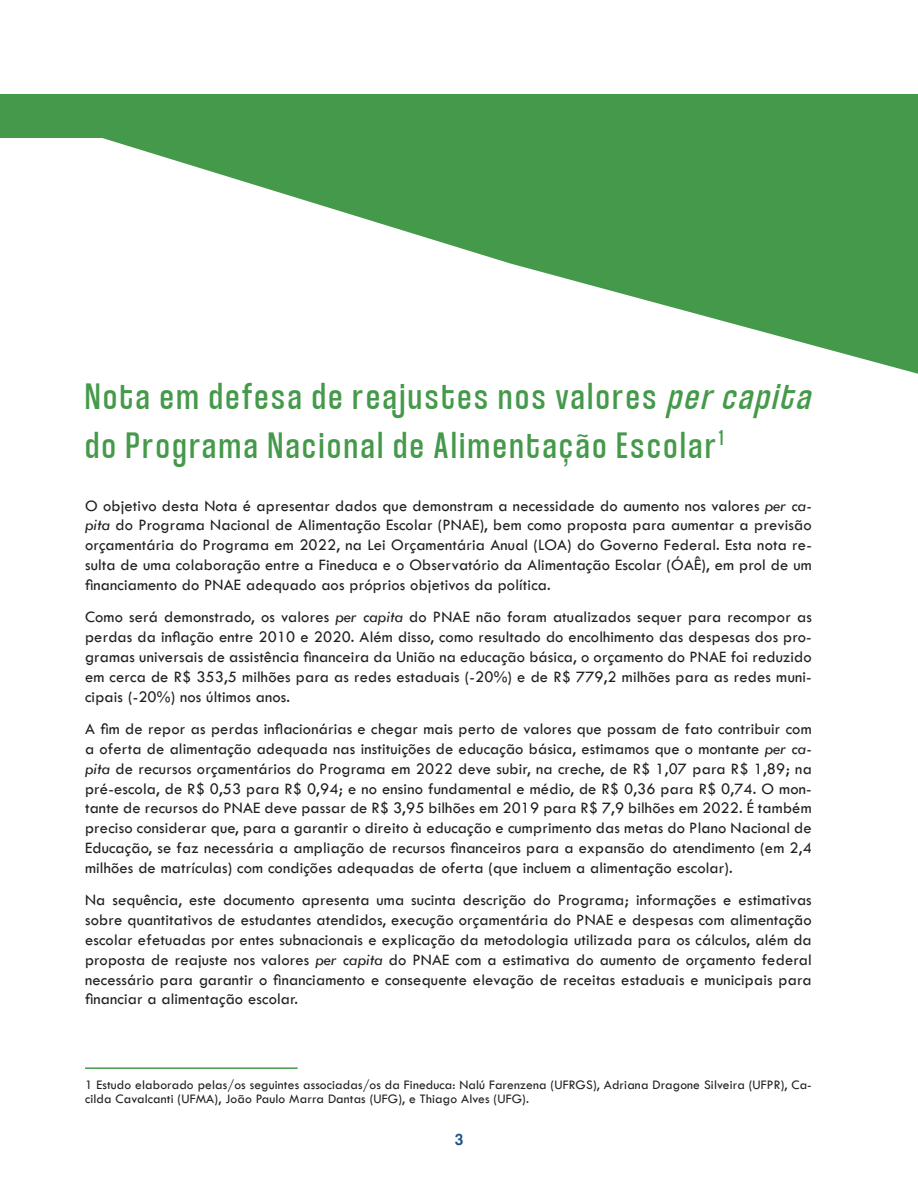
<style>
.page{position:relative;width:918px;height:1188px;background:#fff}
.page>*{position:absolute;margin:0;border:0;box-sizing:border-box;transform-origin:0 0}
.t1{font:39px/49.5px "Coolvetica Condensed Rg";letter-spacing:.07em;color:#45994a}
.t2{font:16.5px/19.8px "Tw Cen";letter-spacing:.01em;color:#231f20;text-align:justify}
.t3{font:16.5px "Coolvetica Rg";color:#1c548c}
.t4{font:13.5px/13.5px "Tw Cen";letter-spacing:.01em;color:#231f20}
.s1{font-style:italic}
</style>
<div class="page">
<hr style="left:85px;top:1067px;width:213px;height:2px;background:#45994a">
<svg style="left:102px;top:138px;width:816px;height:236px"></svg>
<div style="left:0;top:95px;width:918px;height:43px;background:#45994a"></div>
<h1 class="t1" style="left:85px;top:370px;width:736px">Nota em defesa de reajustes nos valores <span class="s1">percapita </span>do Programa Nacional de Alimentação Escolar<sup>1</sup></h1>
<p class="t2" style="left:85px;top:496px;width:728px">O objetivo desta Nota é apresentar dados que demonstram a necessidade do aumento nos valores <span class="s1">per ca&shy;pita</span> do Programa Nacional de Alimentação Escolar (PNAE), bem como proposta para aumentar a previsão orçamentária do Programa em 2022, na Lei Orçamentária Anual (LOA) do Governo Federal. Esta nota re&shy;sulta de uma colaboração entre a Fineduca e o Observatório da Alimentação Escolar (ÓAÊ), em prol de um financiamento do PNAE adequado aos próprios objetivos da política.</p>
<p class="t2" style="left:85px;top:607px;width:728px">Como será demonstrado, os valores <span class="s1">per capita</span> do PNAE não foram atualizados sequer para recompor as perdas da inflação entre 2010 e 2020. Além disso, como resultado do encolhimento das despesas dos pro&shy;gramas universais de assistência financeira da União na educação básica, o orçamento do PNAE foi reduzido em cerca de R$ 353,5 milhões para as redes estaduais (-20%) e de R$ 779,2 milhões para as redes muni&shy;cipais (-20%) nos últimos anos.</p>
<p class="t2" style="left:85px;top:719px;width:728px">A fim de repor as perdas inflacionárias e chegar mais perto de valores que possam de fato contribuir com a oferta de alimentação adequada nas instituições de educação básica, estimamos que o montante <span class="s1">per ca&shy;pita</span> de recursos orçamentários do Programa em 2022 deve subir, na creche, de R$ 1,07 para R$ 1,89; na pré-escola, de R$ 0,53 para R$ 0,94; e no ensino fundamental e médio, de R$ 0,36 para R$ 0,74. O mon&shy;tante de recursos do PNAE deve passar de R$ 3,95 bilhões em 2019 para R$ 7,9 bilhões em 2022. É também preciso considerar que, para a garantir o direito à educação e cumprimento das metas do Plano Nacional de Educação, se faz necessária a ampliação de recursos financeiros para a expansão do atendimento (em 2,4 milhões de matrículas) com condições adequadas de oferta (que incluem a alimentação escolar).</p>
<p class="t2" style="left:85px;top:890px;width:728px">Na sequência, este documento apresenta uma sucinta descrição do Programa; informações e estimativas sobre quantitativos de estudantes atendidos, execução orçamentária do PNAE e despesas com alimentação escolar efetuadas por entes subnacionais e explicação da metodologia utilizada para os cálculos, além da proposta de reajuste nos valores <span class="s1">per capita</span> do PNAE com a estimativa do aumento de orçamento federal necessário para garantir o financiamento e consequente elevação de receitas estaduais e municipais para financiar a alimentação escolar.</p>
<p class="t4" style="left:85px;top:1078px;width:728px">1 Estudo elaborado pelas/os seguintes associadas/os da Fineduca: Nalú Farenzena (UFRGS), Adriana Dragone Silveira (UFPR), Ca&shy;cilda Cavalcanti (UFMA), João Paulo Marra Dantas (UFG), e Thiago Alves (UFG).</p>
<p class="t3" style="left:455px;top:1130px;width:9px">3</p>
</div>
